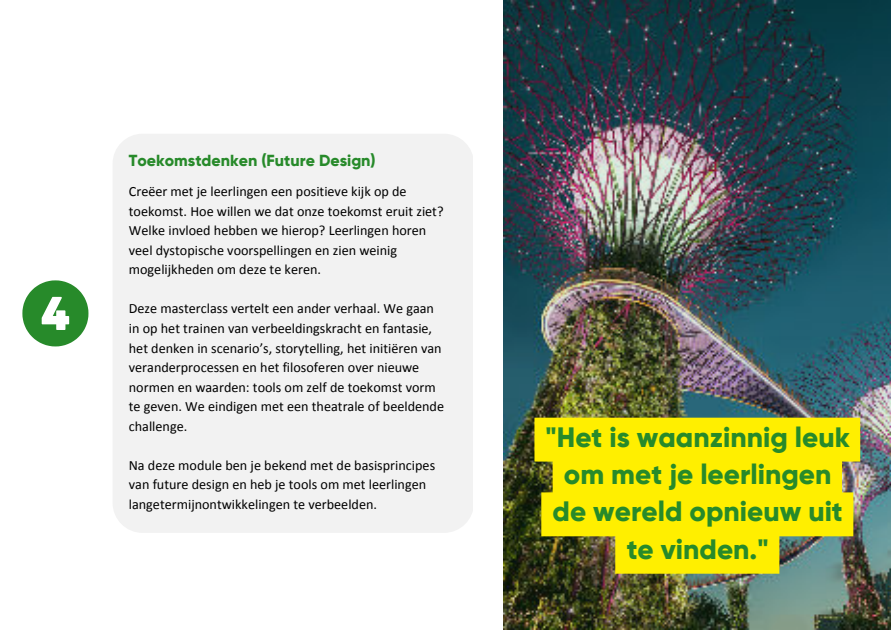
<style>
.page{position:relative;width:891px;height:630px;background:#fff}
.page>*{position:absolute;margin:0;border:0;box-sizing:border-box;transform-origin:0 0}
.t1{font:800 28px/37.2px "Gilroy";color:#278a2a;text-align:center}
.t2{font:800 16px "Gilroy";color:#278a2a}
.t3{font:14px/19.6px "Calibri";color:#000}
</style>
<div class="page">
<div style="left:113px;top:134px;width:360px;height:399px;background:#f2f2f2;border-radius:30px"></div>
<img style="left:503px;top:0;width:388px;height:630px">
<svg style="left:22px;top:280px;width:66px;height:66px"></svg>
<svg style="left:534px;top:418px;width:326px;height:156px;background:#e4d80b"></svg>
<p class="t2" style="left:129px;top:151px;width:248px">Toekomstdenken (Future Design)</p>
<p class="t3" style="left:129px;top:181px;width:316px">Creëer met je leerlingen een positieve kijk op de toekomst. Hoe willen we dat onze toekomst eruit ziet?<br>Welke invloed hebben we hierop? Leerlingen horen veel dystopische voorspellingen en zien weinig mogelijkheden om deze te keren.</p>
<p class="t3" style="left:129px;top:298px;width:317px">Deze masterclass vertelt een ander verhaal. We gaan in op het trainen van verbeeldingskracht en fantasie, het denken in scenario’s, storytelling, het initiëren van veranderprocessen en het filosoferen over nieuwe normen en waarden: tools om zelf de toekomst vorm te geven. We eindigen met een theatrale of beeldende challenge.</p>
<p class="t3" style="left:129px;top:455px;width:308px">Na deze module ben je bekend met de basisprincipes van future design en heb je tools om met leerlingen langetermijnontwikkelingen te verbeelden.</p>
<h1 class="t1" style="left:546px;top:418px;width:306px">"Het is waanzinnig leuk om met je leerlingen de wereld opnieuw uit te vinden."</h1>
</div>
